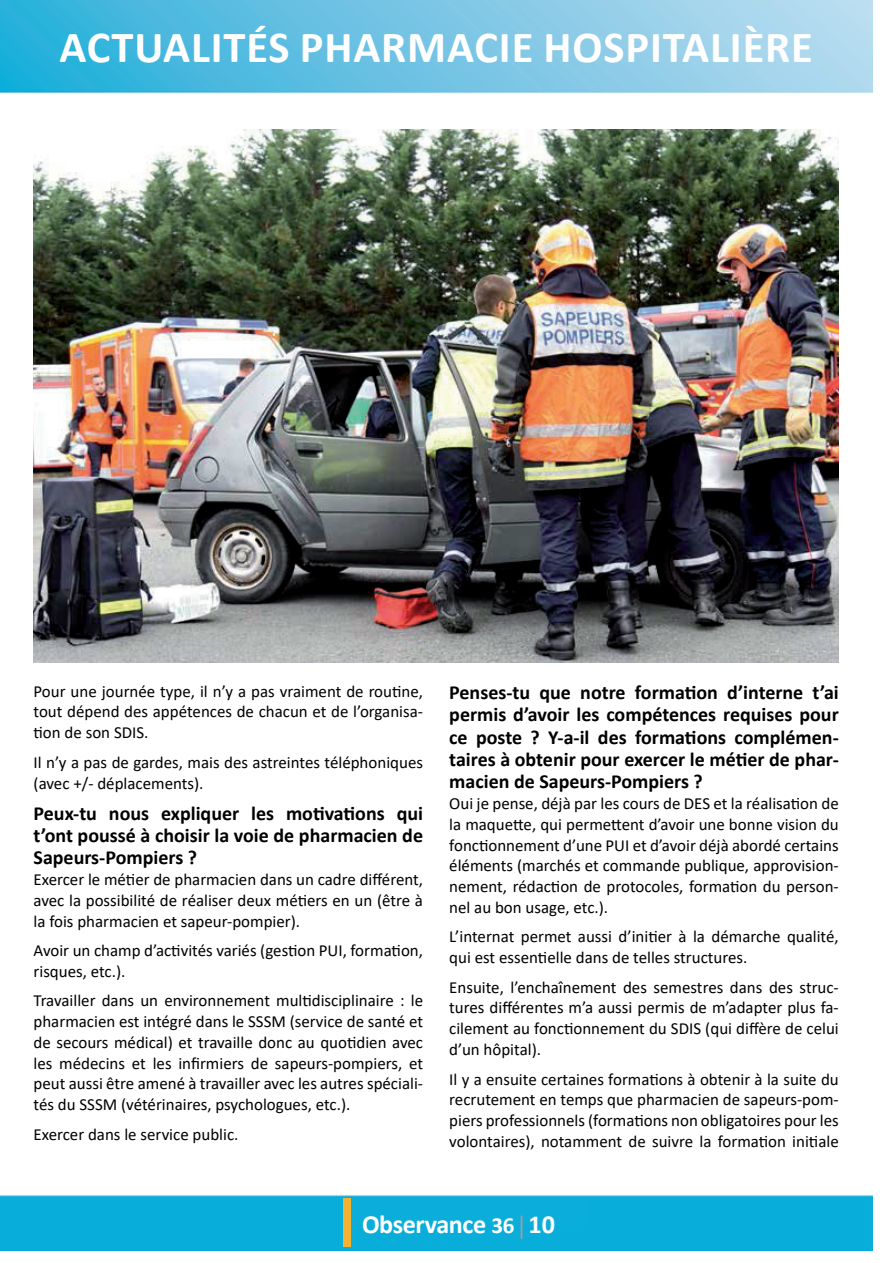
<style>
.page{position:relative;width:893px;height:1263px;background:#fff}
.page>*{position:absolute;margin:0;border:0;box-sizing:border-box;transform-origin:0 0}
.t1{font:700 44.55px "Calibri";letter-spacing:.02em;color:#fff}
.t2{font:700 26.1px "Calibri";letter-spacing:-.015em;color:#fff}
.t3{font:700 19.95px/22.4px "Calibri";color:#000;text-align:justify}
.t4{font:16.95px/20.7px "Calibri";color:#000;text-align:justify}
.s1{font-size:23.1px}
.s2{font-family:"Helvetica LT Std";font-weight:300;font-size:23.1px;color:#f38484}
</style>
<div class="page">
<img style="left:0;top:0;width:872px;height:1250px">
<div style="left:343px;top:1198px;width:8px;height:49px;background:#f5b130"></div>
<img style="left:34px;top:130px;width:805px;height:532px">
<h1 class="t1" style="left:59px;top:16px;width:755px">ACTUALITÉS PHARMACIE HOSPITALIÈRE</h1>
<p class="t4" style="left:34px;top:680px;width:391px">Pour une journée type, il n’y a pas vraiment de routine, tout dépend des appétences de chacun et de l’organisa&shy;tion de son SDIS.</p>
<p class="t4" style="left:34px;top:751px;width:391px">Il n’y a pas de gardes, mais des astreintes téléphoniques (avec +/- déplacements).</p>
<p class="t3" style="left:34px;top:801px;width:391px">Peux-tu nous expliquer les motivations qui t’ont poussé à choisir la voie de pharmacien de Sapeurs-Pompiers ?</p>
<p class="t4" style="left:34px;top:868px;width:391px">Exercer le métier de pharmacien dans un cadre différent, avec la possibilité de réaliser deux métiers en un (être à la fois pharmacien et sapeur-pompier).</p>
<p class="t4" style="left:34px;top:940px;width:391px">Avoir un champ d’activités variés (gestion PUI, formation, risques, etc.).</p>
<p class="t4" style="left:34px;top:990px;width:391px">Travailler dans un environnement multidisciplinaire : le pharmacien est intégré dans le SSSM (service de santé et de secours médical) et travaille donc au quotidien avec les médecins et les infirmiers de sapeurs-pompiers, et peut aussi être amené à travailler avec les autres spéciali&shy;tés du SSSM (vétérinaires, psychologues, etc.).</p>
<p class="t4" style="left:34px;top:1123px;width:206px">Exercer dans le service public.</p>
<p class="t3" style="left:449px;top:681px;width:391px">Penses-tu que notre formation d’interne t’ai permis d’avoir les compétences requises pour ce poste ? Y-a-il des formations complémen&shy;taires à obtenir pour exercer le métier de phar&shy;macien de Sapeurs-Pompiers ?</p>
<p class="t4" style="left:449px;top:793px;width:391px">Oui je pense, déjà par les cours de DES et la réalisation de la maquette, qui permettent d’avoir une bonne vision du fonctionnement d’une PUI et d’avoir déjà abordé certains éléments (marchés et commande publique, approvision&shy;nement, rédaction de protocoles, formation du person&shy;nel au bon usage, etc.).</p>
<p class="t4" style="left:449px;top:926px;width:391px">L’internat permet aussi d’initier à la démarche qualité, qui est essentielle dans de telles structures.</p>
<p class="t4" style="left:449px;top:976px;width:391px">Ensuite, l’enchaînement des semestres dans des struc&shy;tures différentes m’a aussi permis de m’adapter plus fa&shy;cilement au fonctionnement du SDIS (qui diffère de celui d’un hôpital).</p>
<p class="t4" style="left:449px;top:1068px;width:391px">Il y a ensuite certaines formations à obtenir à la suite du recrutement en temps que pharmacien de sapeurs-pom&shy;piers professionnels (formations non obligatoires pour les volontaires), notamment de suivre la formation initiale</p>
<h2 class="t2" style="left:362px;top:1206px;width:195px">Observance <span class="s1">36</span> <span class="s2">|</span> 10</h2>
</div>
